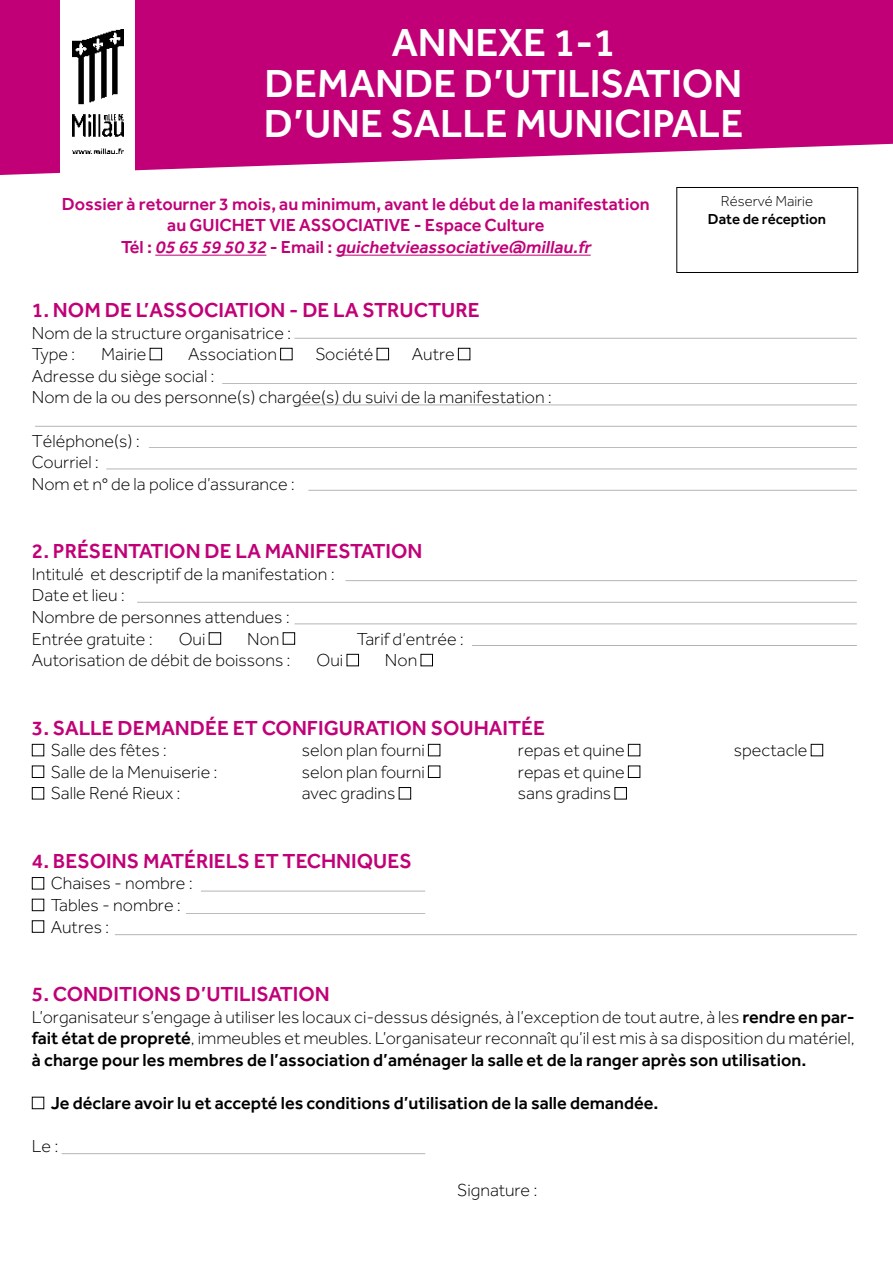
<style>
.page{position:relative;width:893px;height:1263px;background:#fff}
.page>*{position:absolute;margin:0;border:0;box-sizing:border-box;transform-origin:0 0}
.t1{font:500 40.5px/40.5px "Effra";color:#fff;text-align:center}
.t2{font:500 21px "Effra";color:#c10077}
.t3{font:300 18px/21.6px "Effra";color:#000}
.t4{font:500 18px/21.6px "Effra";color:#c10077;text-align:center}
.t5{font:500 18px "Effra";color:#000}
.t6{font:500 15px "Effra";color:#000}
.t7{font:300 15px "Effra";color:#000}
.s1{font-style:italic}
.s2{font-weight:500}
</style>
<div class="page">
<svg style="left:0;top:0;width:893px;height:175px;background:#c61883"></svg>
<div style="left:61px;top:0;width:74px;height:187px;background:#fff"></div>
<img style="left:72px;top:30px;width:51px;height:123px">
<div style="left:150px;top:348px;width:12px;height:12px;border:1px solid #000"></div>
<div style="left:280px;top:348px;width:13px;height:12px;border:1px solid #000"></div>
<div style="left:377px;top:348px;width:12px;height:12px;border:1px solid #000"></div>
<div style="left:458px;top:348px;width:12px;height:12px;border:1px solid #000"></div>
<div style="left:209px;top:632px;width:12px;height:13px;border:1px solid #000"></div>
<div style="left:283px;top:632px;width:12px;height:13px;border:1px solid #000"></div>
<div style="left:347px;top:654px;width:12px;height:12px;border:1px solid #000"></div>
<div style="left:421px;top:654px;width:12px;height:12px;border:1px solid #000"></div>
<div style="left:32px;top:744px;width:12px;height:12px;border:1px solid #000"></div>
<div style="left:428px;top:744px;width:12px;height:12px;border:1px solid #000"></div>
<div style="left:628px;top:744px;width:12px;height:12px;border:1px solid #000"></div>
<div style="left:811px;top:744px;width:12px;height:12px;border:1px solid #000"></div>
<div style="left:32px;top:765px;width:12px;height:13px;border:1px solid #000"></div>
<div style="left:428px;top:765px;width:12px;height:13px;border:1px solid #000"></div>
<div style="left:628px;top:765px;width:12px;height:13px;border:1px solid #000"></div>
<div style="left:32px;top:787px;width:12px;height:12px;border:1px solid #000"></div>
<div style="left:399px;top:787px;width:12px;height:12px;border:1px solid #000"></div>
<div style="left:614px;top:787px;width:13px;height:12px;border:1px solid #000"></div>
<div style="left:32px;top:877px;width:12px;height:12px;border:1px solid #000"></div>
<div style="left:32px;top:899px;width:12px;height:12px;border:1px solid #000"></div>
<div style="left:32px;top:920px;width:12px;height:13px;border:1px solid #000"></div>
<div style="left:32px;top:1097px;width:12px;height:12px;border:1px solid #000"></div>
<hr style="left:155px;top:255px;width:111px;height:1px;background:#c10077">
<hr style="left:336px;top:255px;width:255px;height:1px;background:#c10077">
<div style="left:676px;top:187px;width:182px;height:86px;border:1px solid #000"></div>
<hr style="left:294px;top:338px;width:563px;height:1px;background:#000">
<hr style="left:222px;top:383px;width:635px;height:1px;background:#000">
<hr style="left:294px;top:405px;width:563px;height:1px;background:#000">
<hr style="left:149px;top:447px;width:708px;height:1px;background:#000">
<hr style="left:106px;top:469px;width:751px;height:1px;background:#000">
<hr style="left:308px;top:490px;width:549px;height:1px;background:#000">
<hr style="left:345px;top:580px;width:512px;height:1px;background:#000">
<hr style="left:35px;top:426px;width:822px;height:1px;background:#000">
<hr style="left:137px;top:602px;width:720px;height:1px;background:#000">
<hr style="left:294px;top:624px;width:563px;height:1px;background:#000">
<hr style="left:472px;top:645px;width:385px;height:1px;background:#000">
<hr style="left:201px;top:891px;width:224px;height:1px;background:#000">
<hr style="left:186px;top:913px;width:239px;height:1px;background:#000">
<hr style="left:115px;top:934px;width:742px;height:1px;background:#000">
<hr style="left:62px;top:1153px;width:363px;height:1px;background:#000">
<h1 class="t1" style="left:264px;top:22px;width:481px">ANNEXE 1-1<br>DEMANDE D’UTILISATION<br>D’UNE SALLE MUNICIPALE</h1>
<p class="t4" style="left:62px;top:193px;width:589px">Dossier à retourner 3 mois, au minimum, avant le début de la manifestation au GUICHET VIE ASSOCIATIVE - Espace Culture<br>Té l : <span class="s1">05 65 59 50 32</span> - E m a i l : <span class="s1">guichetvieassociative@millau.fr</span></p>
<p class="t7" style="left:721px;top:193px;width:94px">Réservé Mairie</p>
<p class="t6" style="left:708px;top:210px;width:120px">Date de réception</p>
<p class="t2" style="left:32px;top:297px;width:449px">1. NOM DE L’ASSOCIATION - DE LA STRUCTURE</p>
<p class="t3" style="left:32px;top:322px;width:261px">Nom de la structure organisatrice :<br>Type :</p>
<p class="t3" style="left:101px;top:343px;width:47px">Mairie</p>
<p class="t3" style="left:188px;top:343px;width:90px">Association</p>
<p class="t3" style="left:315px;top:343px;width:60px">Société</p>
<p class="t3" style="left:412px;top:343px;width:44px">Autre</p>
<p class="t3" style="left:32px;top:365px;width:521px">Adresse du siège social :<br>Nom de la ou des personne(s) chargée(s) du suivi de la manifestation :</p>
<p class="t3" style="left:32px;top:430px;width:264px">Téléphone(s) :<br>Courriel :<br>Nom et n° de la police d’assurance :</p>
<p class="t2" style="left:32px;top:539px;width:392px">2. PRÉSENTATION DE LA MANIFESTATION</p>
<p class="t3" style="left:32px;top:563px;width:304px">Intitulé et descriptif de la manifestation :<br>Date et lieu :<br>Nombre de personnes attendues :<br>Entrée gratuite :</p>
<p class="t3" style="left:179px;top:628px;width:28px">Oui</p>
<p class="t3" style="left:247px;top:628px;width:34px">Non</p>
<p class="t3" style="left:357px;top:628px;width:108px">Tarif d‘entrée :</p>
<p class="t3" style="left:32px;top:649px;width:260px">Autorisation de débit de boissons :</p>
<p class="t3" style="left:317px;top:649px;width:28px">Oui</p>
<p class="t3" style="left:385px;top:649px;width:34px">Non</p>
<p class="t2" style="left:32px;top:715px;width:515px">3. SALLE DEMANDÉE ET CONFIGURATION SOUHAITÉE</p>
<p class="t3" style="left:51px;top:739px;width:118px">Salle des fêtes :</p>
<p class="t3" style="left:302px;top:739px;width:124px">selon plan fourni</p>
<p class="t3" style="left:518px;top:739px;width:108px">repas et quine</p>
<p class="t3" style="left:734px;top:739px;width:75px">spectacle</p>
<p class="t3" style="left:51px;top:761px;width:168px">Salle de la Menuiserie :</p>
<p class="t3" style="left:302px;top:761px;width:124px">selon plan fourni</p>
<p class="t3" style="left:518px;top:761px;width:108px">repas et quine</p>
<p class="t3" style="left:51px;top:783px;width:131px">Salle René Rieux :</p>
<p class="t3" style="left:302px;top:783px;width:95px">avec gradins</p>
<p class="t3" style="left:518px;top:783px;width:95px">sans gradins</p>
<p class="t2" style="left:32px;top:848px;width:381px">4. BESOINS MATÉRIELS ET TECHNIQUES</p>
<p class="t3" style="left:51px;top:873px;width:144px">Chaises - nombre :<br>Tables - nombre :<br>Autres :</p>
<p class="t2" style="left:32px;top:981px;width:300px">5. CONDITIONS D’UTILISATION</p>
<p class="t3" style="left:32px;top:1006px;width:824px;text-align:justify">L’organisateur s’engage à utiliser les locaux ci-dessus désignés, à l’exception de tout autre, à les <span class="s2">rendre en par&shy;fait état de propreté</span>, immeubles et meubles. L’organisateur reconnaît qu’il est mis à sa disposition du matériel, <span class="s2">à charge pour les membres de l’association d’aménager la salle et de la ranger après son utilisation.</span></p>
<p class="t5" style="left:51px;top:1092px;width:609px">Je déclare avoir lu et accepté les conditions d’utilisation de la salle demandée.</p>
<p class="t3" style="left:32px;top:1135px;width:28px">Le :</p>
<p class="t3" style="left:457px;top:1179px;width:82px">Signature :</p>
</div>
